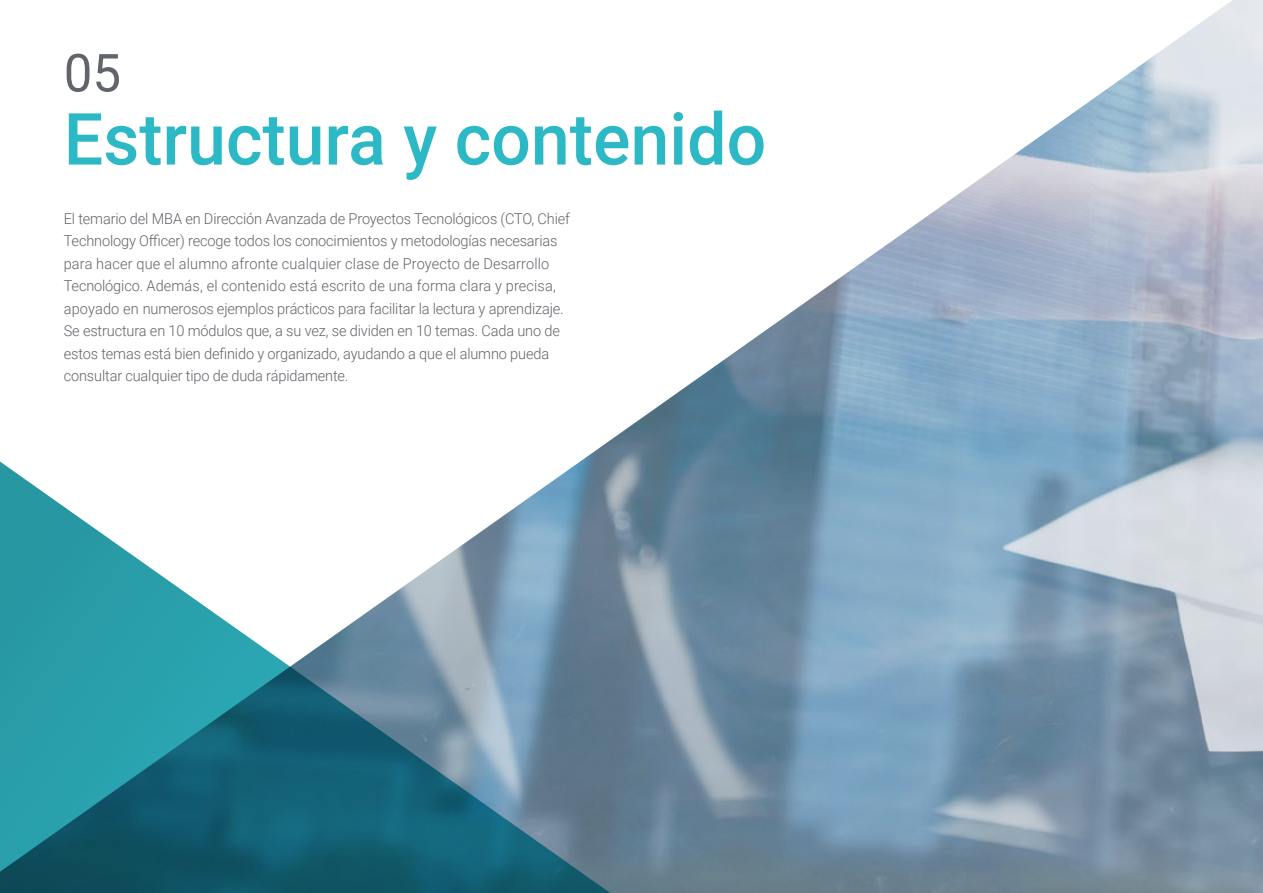
<style>
.page{position:relative;width:1263px;height:893px;background:#fff}
.page>*{position:absolute;margin:0;border:0;box-sizing:border-box;transform-origin:0 0}
.t1{font:500 72px "Roboto";color:#2db8c5}
.t2{font:52.5px "Roboto";color:#61646a}
.t3{font:300 15px/22.5px "Roboto";letter-spacing:-.01em;color:#61646a}
</style>
<div class="page">
<img style="left:602px;top:0;width:661px;height:893px">
<svg style="left:0;top:446px;width:640px;height:447px"></svg>
<h2 class="t2" style="left:64px;top:36px;width:59px">05</h2>
<h1 class="t1" style="left:64px;top:89px;width:704px">Estructura y contenido</h1>
<p class="t3" style="left:64px;top:207px;width:508px">El temario del MBA en Dirección Avanzada de Proyectos Tecnológicos (CTO, Chief Technology Officer) recoge todos los conocimientos y metodologías necesarias para hacer que el alumno afronte cualquier clase de Proyecto de Desarrollo Tecnológico. Además, el contenido está escrito de una forma clara y precisa, apoyado en numerosos ejemplos prácticos para facilitar la lectura y aprendizaje.<br>Se estructura en 10 módulos que, a su vez, se dividen en 10 temas. Cada uno de estos temas está bien definido y organizado, ayudando a que el alumno pueda consultar cualquier tipo de duda rápidamente.</p>
</div>
